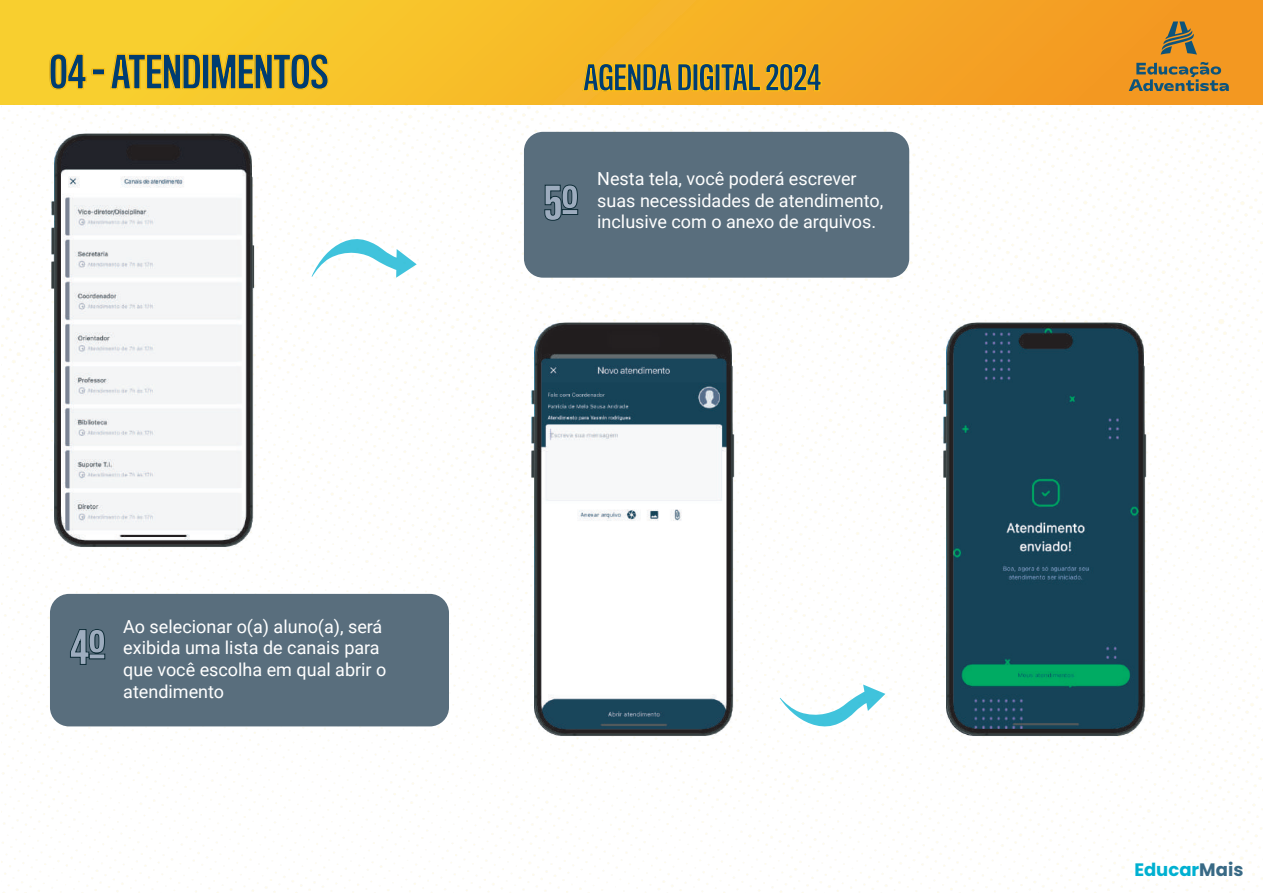
<style>
.page{position:relative;width:1263px;height:893px;background:#fff}
.page>*{position:absolute;margin:0;border:0;box-sizing:border-box;transform-origin:0 0}
.t1{font:500 43.65px "Titling Gothic FB Comp";color:#9dacbe}
.t2{font:500 43.5px "Titling Gothic FB Comp";letter-spacing:-.01em;color:#003d71}
.t3{font:500 33.9px "Titling Gothic FB Comp";letter-spacing:-.01em;color:#003d71}
.t4{font:18px/21.6px "Roboto";color:#fff}
.t5{font:700 18px "Poppins";color:#00b0d1}
.s1{color:#386985}
</style>
<div class="page">
<div style="left:0;top:0;width:1263px;height:104px;background:linear-gradient(to right,#f9d630,#f39420)"></div>
<img style="left:1px;top:104px;width:1262px;height:789px">
<svg style="left:582px;top:34px;width:240px;height:68px;background:#f6b223"></svg>
<svg style="left:1129px;top:22px;width:100px;height:69px;background:#c18934"></svg>
<svg style="left:49px;top:53px;width:38px;height:37px"></svg>
<div style="left:92px;top:68px;width:13px;height:8px;border:1px solid #fcc011"></div>
<svg style="left:109px;top:39px;width:93px;height:51px;background:#f8cb28"></svg>
<div style="left:202px;top:54px;width:8px;height:35px;border:1px solid #fcc011"></div>
<svg style="left:210px;top:48px;width:119px;height:43px;background:#f8c626"></svg>
<img style="left:46px;top:130px;width:214px;height:419px">
<img style="left:937px;top:320px;width:215px;height:419px">
<img style="left:525px;top:320px;width:215px;height:419px">
<div style="left:50px;top:594px;width:399px;height:132px;background:#596e7d;border-radius:19px"></div>
<svg style="left:70px;top:629px;width:35px;height:36px"></svg>
<svg style="left:312px;top:239px;width:105px;height:39px"></svg>
<svg style="left:780px;top:684px;width:105px;height:42px"></svg>
<div style="left:524px;top:132px;width:385px;height:146px;background:#596e7d;border-radius:19px"></div>
<svg style="left:544px;top:184px;width:34px;height:37px"></svg>
<h2 class="t2" style="left:49px;top:45px;width:281px">04 - ATENDIMENTOS</h2>
<h3 class="t3" style="left:583px;top:57px;width:240px">AGENDA DIGITAL 2024</h3>
<h1 class="t1" style="left:70px;top:621px;width:37px">4º</h1>
<p class="t4" style="left:123px;top:615px;width:265px">Ao selecionar o(a) aluno(a), será exibida uma lista de canais para que você escolha em qual abrir o atendimento</p>
<h1 class="t1" style="left:544px;top:176px;width:36px">5º</h1>
<p class="t4" style="left:597px;top:167px;width:287px">Nesta tela, você poderá escrever suas necessidades de atendimento,</p>
<p class="t4" style="left:597px;top:210px;width:280px">inclusive com o anexo de arquivos.</p>
<p class="t5" style="left:1134px;top:859px;width:111px">Educar<span class="s1">Mais</span></p>
</div>
